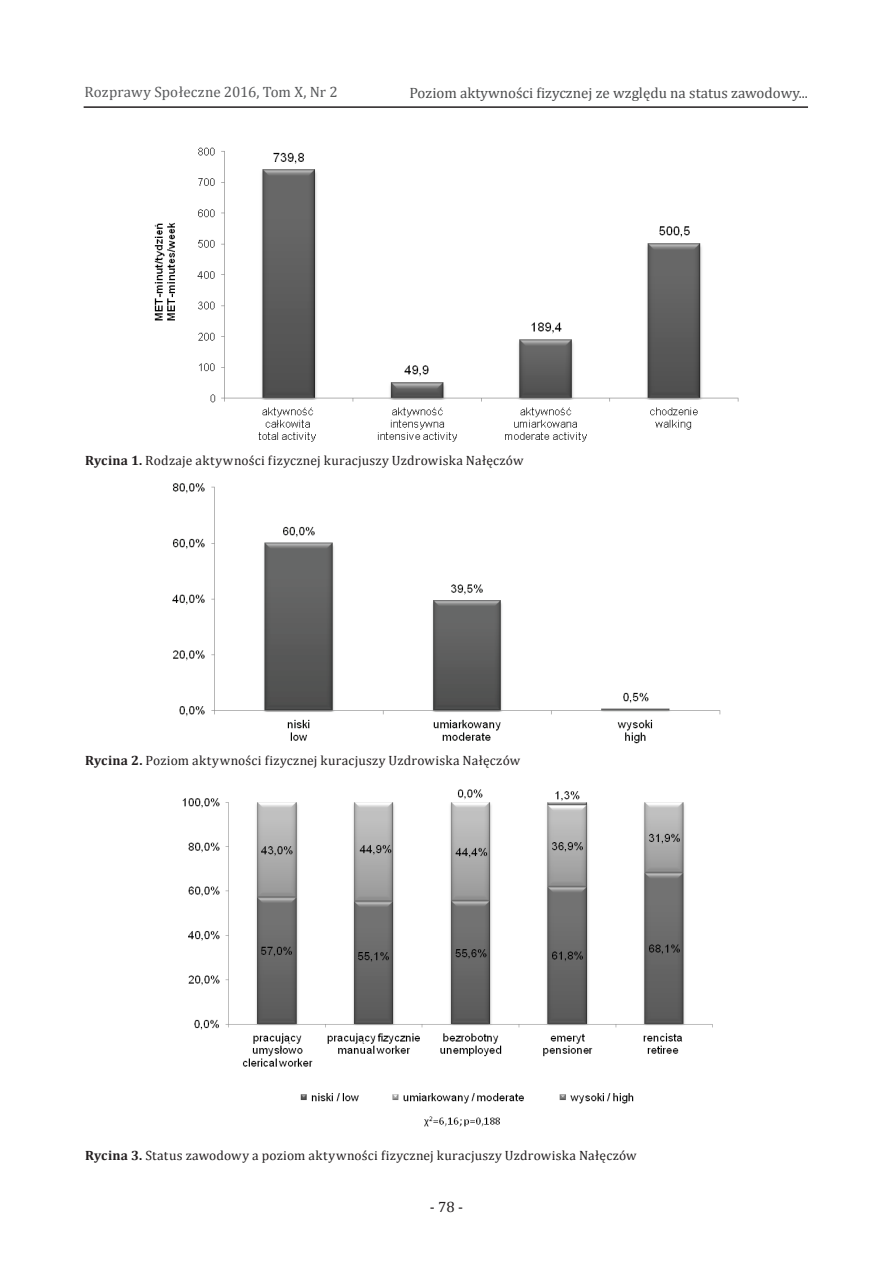
<style>
.page{position:relative;width:893px;height:1263px;background:#fff}
.page>*{position:absolute;margin:0;border:0;box-sizing:border-box;transform-origin:0 0}
.t1{font:15px "Cambria";color:#4b4c4d}
.t2{font:15px "Cambria";letter-spacing:.005em;color:#57585a}
.t3{font:15px "Cambria";color:#231f20}
.t4{font:13.5px "Cambria";letter-spacing:.02em;color:#231f20}
.s1{font-weight:700}
</style>
<div class="page">
<hr style="left:84px;top:106px;width:724px;height:2px;background:#231f20">
<img style="left:154px;top:147px;width:585px;height:295px">
<img style="left:172px;top:483px;width:549px;height:261px">
<img style="left:182px;top:789px;width:531px;height:338px">
<p class="t2" style="left:84px;top:83px;width:255px">Rozprawy Społeczne 2016, Tom X, Nr 2</p>
<p class="t1" style="left:409px;top:84px;width:400px">Poziom aktywności fizycznej ze względu na status zawodowy...</p>
<p class="t4" style="left:85px;top:452px;width:440px"><span class="s1">Rycina 1.</span> Rodzaje aktywności fizycznej kuracjuszy Uzdrowiska Nałęczów</p>
<p class="t4" style="left:85px;top:752px;width:437px"><span class="s1">Rycina 2.</span> Poziom aktywności fizycznej kuracjuszy Uzdrowiska Nałęczów</p>
<p class="t4" style="left:85px;top:1147px;width:553px"><span class="s1">Rycina 3.</span> Status zawodowy a poziom aktywności fizycznej kuracjuszy Uzdrowiska Nałęczów</p>
<p class="t3" style="left:430px;top:1198px;width:35px">- 78 -</p>
</div>
